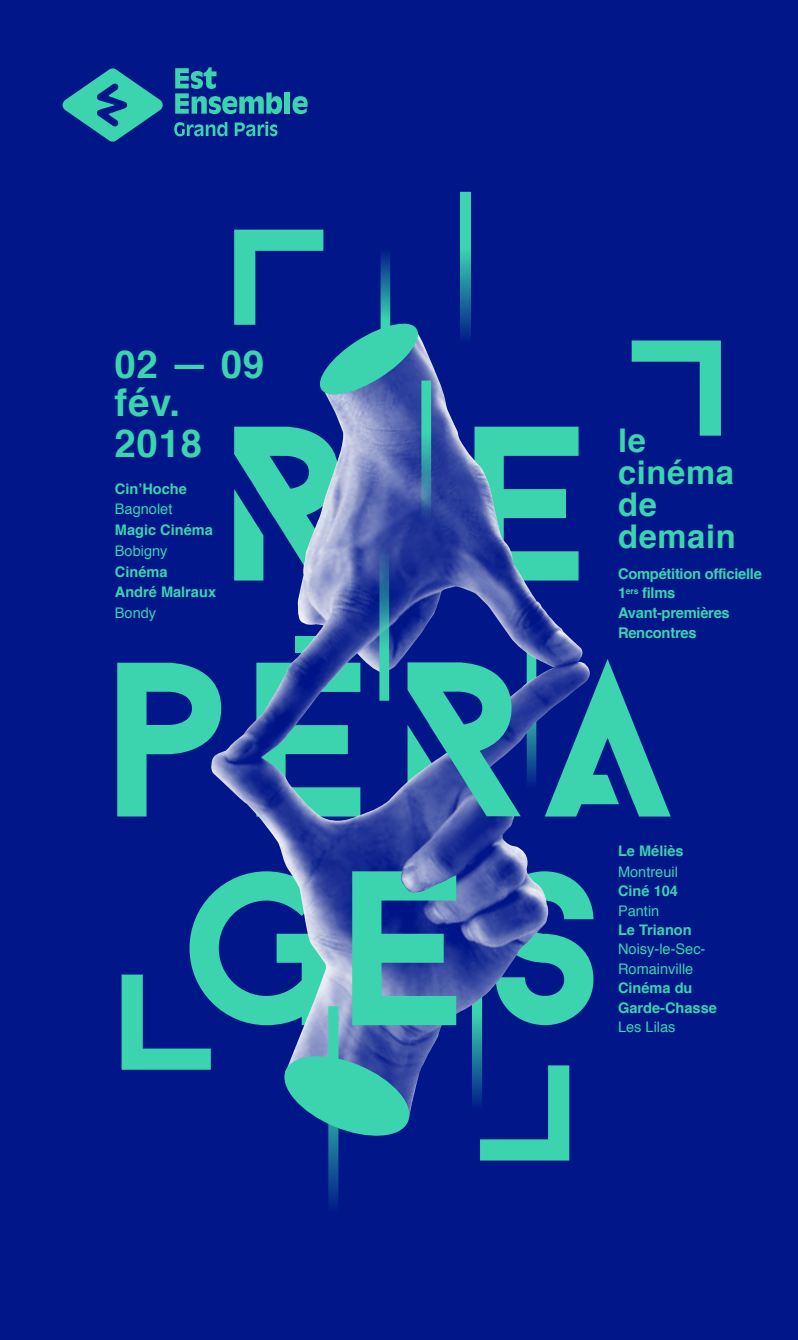
<style>
.page{position:relative;width:798px;height:1340px;background:#fff}
.page>*{position:absolute;margin:0;border:0;box-sizing:border-box;transform-origin:0 0}
.t1{font:700 38.25px/37.4px "Helvetica";letter-spacing:.02em;color:#3bd4ae}
.t2{font:700 32.62px/31.9px "Helvetica";letter-spacing:.02em;color:#3bd4ae}
.t3{font:700 14.85px/19.6px "Helvetica";letter-spacing:-.02em;color:#3bd4ae}
.t4{font:700 14.62px/19.3px "Helvetica";color:#3bd4ae}
.t5{font:14.62px/19.3px "Helvetica";color:#3bd4ae}
</style>
<div class="page">
<div style="left:0;top:0;width:797px;height:1339px;background:#001689"></div>
<svg style="left:117px;top:662px;width:92px;height:154px"></svg>
<svg style="left:593px;top:659px;width:77px;height:157px"></svg>
<img style="left:209px;top:392px;width:384px;height:724px">
<svg style="left:631px;top:340px;width:89px;height:95px"></svg>
<svg style="left:480px;top:1065px;width:89px;height:95px"></svg>
<svg style="left:328px;top:1140px;width:10px;height:66px"></svg>
<svg style="left:379px;top:546px;width:10px;height:155px;background:#3299a5"></svg>
<svg style="left:421px;top:380px;width:10px;height:141px"></svg>
<svg style="left:460px;top:191px;width:11px;height:147px;background:#299ca2"></svg>
<svg style="left:234px;top:230px;width:189px;height:169px"></svg>
<svg style="left:407px;top:662px;width:113px;height:154px"></svg>
<svg style="left:121px;top:871px;width:335px;height:269px"></svg>
<svg style="left:63px;top:68px;width:100px;height:74px"></svg>
<svg style="left:175px;top:67px;width:107px;height:47px"></svg>
<div style="left:284px;top:92px;width:6px;height:22px;background:#3bd4ae"></div>
<svg style="left:292px;top:96px;width:15px;height:18px"></svg>
<svg style="left:174px;top:122px;width:53px;height:14px"></svg>
<svg style="left:235px;top:121px;width:42px;height:15px"></svg>
<h1 class="t1" style="left:114px;top:347px;width:151px">02 — 09 fév.</h1>
<h1 class="t1" style="left:114px;top:425px;width:89px">2018</h1>
<p class="t4" style="left:115px;top:479px;width:74px">Cin’Hoche</p>
<p class="t5" style="left:115px;top:500px;width:59px">Bagnolet</p>
<p class="t4" style="left:115px;top:520px;width:99px">Magic Cinéma</p>
<p class="t5" style="left:115px;top:541px;width:54px">Bobigny</p>
<p class="t4" style="left:115px;top:561px;width:103px;line-height:20.7px">Cinéma<br>André Malraux</p>
<p class="t5" style="left:115px;top:603px;width:43px">Bondy</p>
<h2 class="t2" style="left:617px;top:425px;width:119px">le cinéma de demain</h2>
<p class="t3" style="left:617px;top:564px;width:145px">Compétition officielle<br>1<sup>ers</sup> films<br>Avant-premières<br>Rencontres</p>
<p class="t4" style="left:617px;top:841px;width:67px">Le Méliès</p>
<p class="t5" style="left:617px;top:862px;width:61px">Montreuil</p>
<p class="t4" style="left:617px;top:881px;width:61px">Ciné 104</p>
<p class="t5" style="left:617px;top:901px;width:43px">Pantin</p>
<p class="t4" style="left:617px;top:920px;width:75px">Le Trianon</p>
<p class="t5" style="left:617px;top:940px;width:89px">Noisy-le-Sec-<br>Romainville</p>
<p class="t4" style="left:617px;top:978px;width:100px">Cinéma du<br>Garde-Chasse</p>
<p class="t5" style="left:617px;top:1017px;width:59px">Les Lilas</p>
</div>
